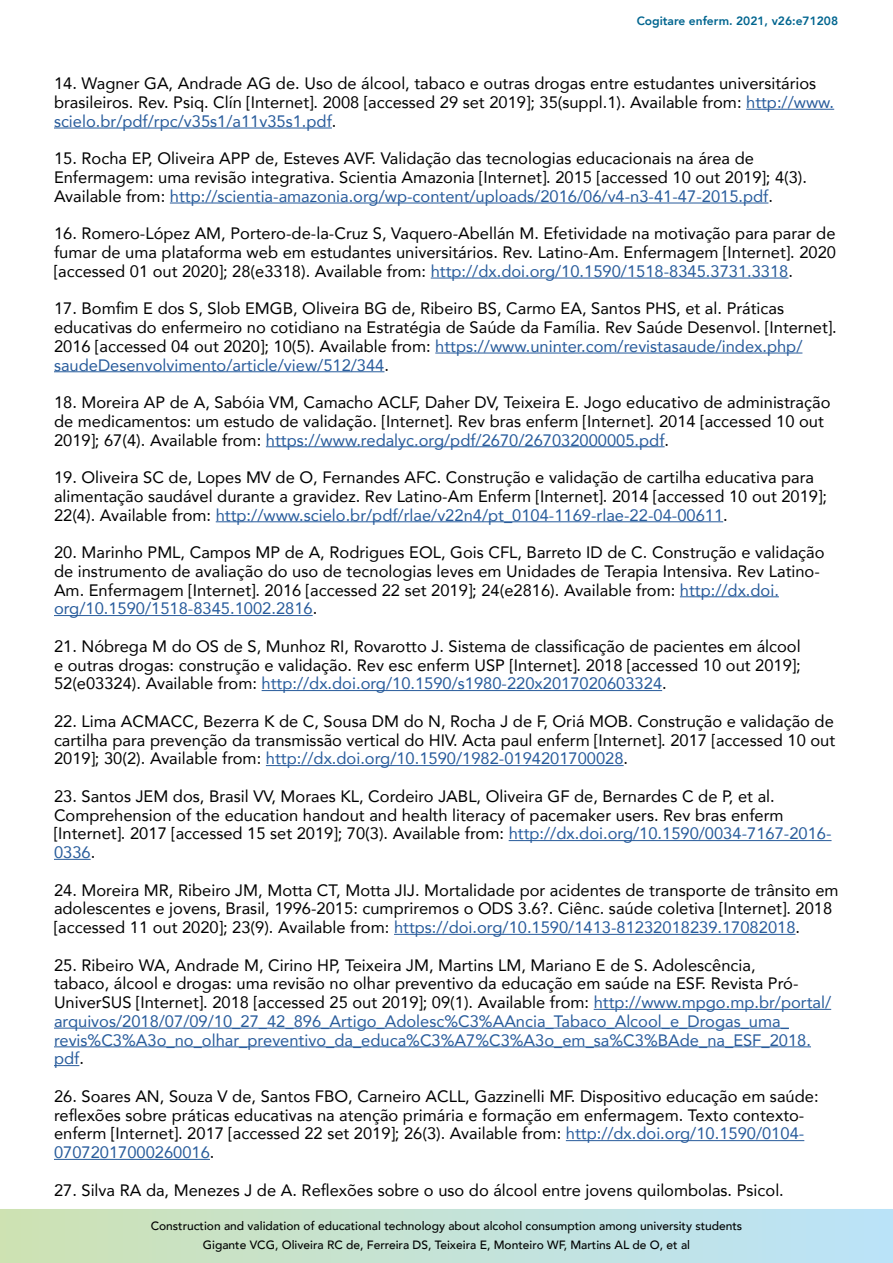
<style>
.page{position:relative;width:893px;height:1263px;background:#fff}
.page>*{position:absolute;margin:0;border:0;box-sizing:border-box;transform-origin:0 0}
.t1{font:16.5px/18.8px "Avenir";color:#000}
.t2{font:500 12px/18.6px "Avenir";color:#000;text-align:center}
.t3{font:800 12px "Avenir";color:#00658f}
.s1{color:#275b9b}
</style>
<div class="page">
<svg style="left:0;top:1209px;width:893px;height:54px;background:#c4e2d6"></svg>
<hr style="left:746px;top:109px;width:88px;height:1px;background:#275b9b">
<hr style="left:54px;top:128px;width:278px;height:1px;background:#275b9b">
<hr style="left:170px;top:203px;width:598px;height:1px;background:#275b9b">
<hr style="left:431px;top:278px;width:357px;height:1px;background:#275b9b">
<hr style="left:435px;top:353px;width:367px;height:1px;background:#275b9b">
<hr style="left:54px;top:371px;width:330px;height:1px;background:#275b9b">
<hr style="left:266px;top:446px;width:399px;height:1px;background:#275b9b">
<hr style="left:216px;top:521px;width:507px;height:1px;background:#275b9b">
<hr style="left:680px;top:596px;width:99px;height:1px;background:#275b9b">
<hr style="left:54px;top:615px;width:259px;height:1px;background:#275b9b">
<hr style="left:262px;top:690px;width:400px;height:1px;background:#275b9b">
<hr style="left:266px;top:765px;width:358px;height:1px;background:#275b9b">
<hr style="left:509px;top:840px;width:322px;height:1px;background:#275b9b">
<hr style="left:54px;top:859px;width:37px;height:1px;background:#275b9b">
<hr style="left:394px;top:934px;width:401px;height:1px;background:#275b9b">
<hr style="left:594px;top:1009px;width:237px;height:1px;background:#275b9b">
<hr style="left:54px;top:1028px;width:735px;height:1px;background:#275b9b">
<hr style="left:54px;top:1046px;width:757px;height:1px;background:#275b9b">
<svg style="left:54px;top:1065px;width:25px;height:1px"></svg>
<hr style="left:566px;top:1140px;width:238px;height:1px;background:#275b9b">
<hr style="left:54px;top:1159px;width:156px;height:1px;background:#275b9b">
<p class="t3" style="left:637px;top:12px;width:203px">Cogitare enferm. 2021, v26:e71208</p>
<p class="t1" style="left:54px;top:74px;width:782px">14. Wagner GA, Andrade AG de. Uso de álcool, tabaco e outras drogas entre estudantes universitários brasileiros. Rev. Psiq. Clín [Internet]. 2008 [accessed 29 set 2019]; 35(suppl.1). Available from: <span class="s1">http://www. scielo.br/pdf/rpc/v35s1/a11v35s1.pdf</span>.</p>
<p class="t1" style="left:54px;top:149px;width:755px">15. Rocha EP, Oliveira APP de, Esteves AVF. Validação das tecnologias educacionais na área de<br>Enfermagem: uma revisão integrativa. Scientia Amazonia [Internet]. 2015 [accessed 10 out 2019]; 4(3).<br>Available from: <span class="s1">http://scientia-amazonia.org/wp-content/uploads/2016/06/v4-n3-41-47-2015.pdf</span>.</p>
<p class="t1" style="left:54px;top:224px;width:784px;text-align:justify">16. Romero-López AM, Portero-de-la-Cruz S, Vaquero-Abellán M. Efetividade na motivação para parar de fumar de uma plataforma web em estudantes universitários. Rev. Latino-Am. Enfermagem [Internet]. 2020 [accessed 01 out 2020]; 28(e3318). Available from: <span class="s1">http://dx.doi.org/10.1590/1518-8345.3731.3318</span>.</p>
<p class="t1" style="left:54px;top:299px;width:784px">17. Bomfim E dos S, Slob EMGB, Oliveira BG de, Ribeiro BS, Carmo EA, Santos PHS, et al. Práticas educativas do enfermeiro no cotidiano na Estratégia de Saúde da Família. Rev Saúde Desenvol. [Internet].<br>2016 [accessed 04 out 2020]; 10(5). Available from: <span class="s1">https://www.uninter.com/revistasaude/index.php/ saudeDesenvolvimento/article/view/512/344</span>.</p>
<p class="t1" style="left:54px;top:392px;width:778px">18. Moreira AP de A, Sabóia VM, Camacho ACLF, Daher DV, Teixeira E. Jogo educativo de administração de medicamentos: um estudo de validação. [Internet]. Rev bras enferm [Internet]. 2014 [accessed 10 out<br>2019]; 67(4). Available from: <span class="s1">https://www.redalyc.org/pdf/2670/267032000005.pdf</span>.</p>
<p class="t1" style="left:54px;top:467px;width:774px">19. Oliveira SC de, Lopes MV de O, Fernandes AFC. Construção e validação de cartilha educativa para alimentação saudável durante a gravidez. Rev Latino-Am Enferm [Internet]. 2014 [accessed 10 out 2019];<br>22(4). Available from: <span class="s1">http://www.scielo.br/pdf/rlae/v22n4/pt_0104-1169-rlae-22-04-00611</span>.</p>
<p class="t1" style="left:54px;top:542px;width:772px">20. Marinho PML, Campos MP de A, Rodrigues EOL, Gois CFL, Barreto ID de C. Construção e validação de instrumento de avaliação do uso de tecnologias leves em Unidades de Terapia Intensiva. Rev Latino-Am. Enfermagem [Internet]. 2016 [accessed 22 set 2019]; 24(e2816). Available from: <span class="s1">http://dx.doi. org/10.1590/1518-8345.1002.2816</span>.</p>
<p class="t1" style="left:54px;top:636px;width:748px;text-align:justify">21. Nóbrega M do OS de S, Munhoz RI, Rovarotto J. Sistema de classificação de pacientes em álcool e outras drogas: construção e validação. Rev esc enferm USP [Internet]. 2018 [accessed 10 out 2019]; 52(e03324). Available from: <span class="s1">http://dx.doi.org/10.1590/s1980-220x2017020603324</span>.</p>
<p class="t1" style="left:54px;top:711px;width:783px;text-align:justify">22. Lima ACMACC, Bezerra K de C, Sousa DM do N, Rocha J de F, Oriá MOB. Construção e validação de cartilha para prevenção da transmissão vertical do HIV. Acta paul enferm [Internet]. 2017 [accessed 10 out 2019]; 30(2). Available from: <span class="s1">http://dx.doi.org/10.1590/1982-0194201700028</span>.</p>
<p class="t1" style="left:54px;top:786px;width:779px">23. Santos JEM dos, Brasil VV, Moraes KL, Cordeiro JABL, Oliveira GF de, Bernardes C de P, et al.<br>Comprehension of the education handout and health literacy of pacemaker users. Rev bras enferm [Internet]. 2017 [accessed 15 set 2019]; 70(3). Available from: <span class="s1">http://dx.doi.org/10.1590/0034-7167-2016- 0336</span>.</p>
<p class="t1" style="left:54px;top:880px;width:786px">24. Moreira MR, Ribeiro JM, Motta CT, Motta JIJ. Mortalidade por acidentes de transporte de trânsito em adolescentes e jovens, Brasil, 1996-2015: cumpriremos o ODS 3.6?. Ciênc. saúde coletiva [Internet]. 2018 [accessed 11 out 2020]; 23(9). Available from: <span class="s1">https://doi.org/10.1590/1413-81232018239.17082018</span>.</p>
<p class="t1" style="left:54px;top:955px;width:779px">25. Ribeiro WA, Andrade M, Cirino HP, Teixeira JM, Martins LM, Mariano E de S. Adolescência,<br>tabaco, álcool e drogas: uma revisão no olhar preventivo da educação em saúde na ESF. Revista Pró-UniverSUS [Internet]. 2018 [accessed 25 out 2019]; 09(1). Available from: <span class="s1">http://www.mpgo.mp.br/portal/ arquivos/2018/07/09/10_27_42_896_Artigo_Adolesc%C3%AAncia_Tabaco_Alcool_e_Drogas_uma_ revis%C3%A3o_no_olhar_preventivo_da_educa%C3%A7%C3%A3o_em_sa%C3%BAde_na_ESF_2018. pdf</span>.</p>
<p class="t1" style="left:54px;top:1086px;width:766px">26. Soares AN, Souza V de, Santos FBO, Carneiro ACLL, Gazzinelli MF. Dispositivo educação em saúde: reflexões sobre práticas educativas na atenção primária e formação em enfermagem. Texto contexto&shy;enferm [Internet]. 2017 [accessed 22 set 2019]; 26(3). Available from: <span class="s1">http://dx.doi.org/10.1590/0104- 07072017000260016</span>.</p>
<p class="t1" style="left:54px;top:1180px;width:731px">27. Silva RA da, Menezes J de A. Reflexões sobre o uso do álcool entre jovens quilombolas. Psicol.</p>
<p class="t2" style="left:151px;top:1216px;width:593px">Construction and validation of educational technology about alcohol consumption among university students<br>Gigante VCG, Oliveira RC de, Ferreira DS, Teixeira E, Monteiro WF, Martins AL de O, et al</p>
</div>
